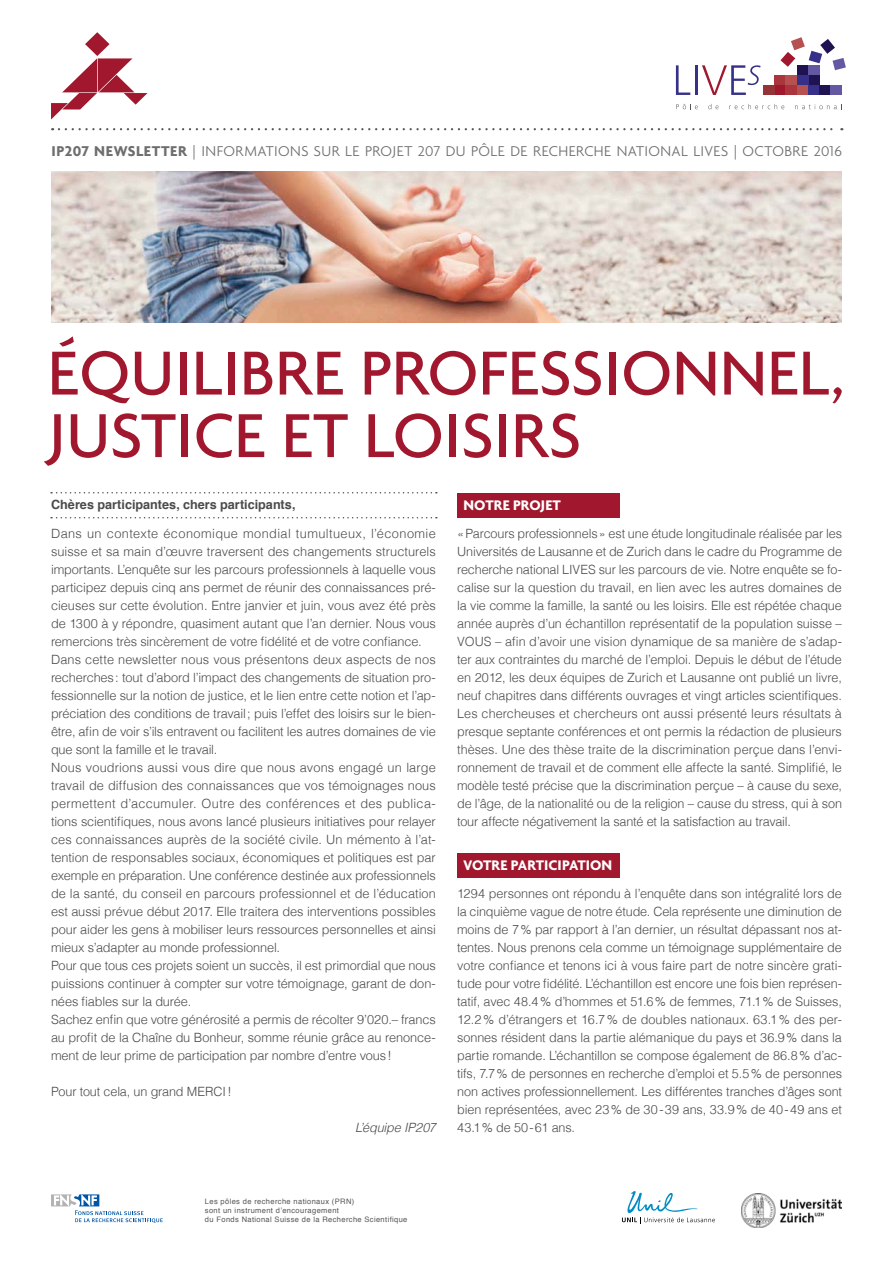
<style>
.page{position:relative;width:893px;height:1263px;background:#fff}
.page>*{position:absolute;margin:0;border:0;box-sizing:border-box;transform-origin:0 0}
.t1{font:500 67.2px "Agenda";letter-spacing:.005em;color:#a1182e}
.t2{font:300 15.3px "Agenda";letter-spacing:.025em;color:#6e6e6e}
.t3{font:700 15px "Agenda";color:#fff}
.t4{font:300 12.75px/18px "Helvetica";letter-spacing:-.01em;color:#4a4a49;text-align:justify}
.t5{font:700 12.75px "Helvetica";color:#4a4a49}
.t6{font:italic 300 12.75px "Helvetica";letter-spacing:-.01em;color:#4a4a49}
.t7{font:7.5px "Helvetica";letter-spacing:.05em;color:#565655}
.s1{font-weight:700}
</style>
<div class="page">
<svg style="left:622px;top:1191px;width:93px;height:33px"></svg>
<svg style="left:51px;top:1194px;width:112px;height:29px"></svg>
<svg style="left:59px;top:128px;width:783px;height:2px"></svg>
<svg style="left:676px;top:65px;width:14px;height:30px"></svg>
<hr style="left:695px;top:65px;width:3px;height:30px;background:#373088">
<svg style="left:702px;top:65px;width:59px;height:30px"></svg>
<div style="left:774px;top:85px;width:12px;height:10px;background:#a0182d"></div>
<div style="left:786px;top:85px;width:11px;height:10px;background:#aa353d"></div>
<div style="left:797px;top:85px;width:11px;height:10px;background:#b55151"></div>
<div style="left:808px;top:85px;width:11px;height:10px;background:#373088"></div>
<div style="left:763px;top:85px;width:11px;height:10px;background:#963336"></div>
<div style="left:819px;top:85px;width:12px;height:10px;background:#1f1352"></div>
<div style="left:831px;top:85px;width:11px;height:10px;background:#6359a3"></div>
<div style="left:808px;top:75px;width:11px;height:10px;background:#1f1352"></div>
<div style="left:774px;top:75px;width:12px;height:10px;background:#aa353d"></div>
<div style="left:786px;top:75px;width:11px;height:10px;background:#b55151"></div>
<div style="left:797px;top:75px;width:11px;height:10px;background:#373088"></div>
<div style="left:797px;top:65px;width:11px;height:10px;background:#1f1352"></div>
<div style="left:808px;top:65px;width:11px;height:10px;background:#6359a3"></div>
<svg style="left:780px;top:37px;width:66px;height:33px"></svg>
<svg style="left:676px;top:104px;width:22px;height:5px"></svg>
<svg style="left:708px;top:104px;width:10px;height:5px"></svg>
<svg style="left:729px;top:104px;width:55px;height:5px"></svg>
<svg style="left:795px;top:104px;width:47px;height:5px"></svg>
<svg style="left:51px;top:32px;width:97px;height:88px"></svg>
<div style="left:457px;top:493px;width:163px;height:25px;background:#a1182e"></div>
<div style="left:457px;top:853px;width:163px;height:25px;background:#a1182e"></div>
<img style="left:51px;top:172px;width:791px;height:150px">
<img style="left:741px;top:1193px;width:101px;height:35px">
<svg style="left:51px;top:492px;width:386px;height:1px"></svg>
<svg style="left:51px;top:517px;width:386px;height:1px"></svg>
<p class="t2" style="left:52px;top:142px;width:792px"><span class="s1">IP207 NEWSLETTER</span> | INFORMATIONS SUR LE PROJET 207 DU PÔLE DE RECHERCHE NATIONAL LIVES | OCTOBRE 2016</p>
<p class="t1" style="left:48px;top:332px;width:798px">ÉQUILIBRE PROFESSIONNEL,</p>
<p class="t1" style="left:48px;top:395px;width:535px">JUSTICE ET LOISIRS</p>
<p class="t5" style="left:51px;top:494px;width:246px">Chères participantes, chers participants,</p>
<p class="t4" style="left:51px;top:524px;width:386px">Dans un contexte économique mondial tumultueux, l’économie suisse et sa main d’œuvre traversent des changements structurels importants. L’enquête sur les parcours professionnels à laquelle vous participez depuis cinq ans permet de réunir des connaissances pré&shy;cieuses sur cette évolution. Entre janvier et juin, vous avez été près de 1300 à y répondre, quasiment autant que l’an dernier. Nous vous remercions très sincèrement de votre fidélité et de votre confiance.</p>
<p class="t4" style="left:51px;top:650px;width:386px">Dans cette newsletter nous vous présentons deux aspects de nos recherches: tout d’abord l’impact des changements de situation pro&shy;fessionnelle sur la notion de justice, et le lien entre cette notion et l’ap&shy;préciation des conditions de travail; puis l’effet des loisirs sur le bien&shy;être, afin de voir s’ils entravent ou facilitent les autres domaines de vie que sont la famille et le travail.</p>
<p class="t4" style="left:51px;top:758px;width:386px">Nous voudrions aussi vous dire que nous avons engagé un large travail de diffusion des connaissances que vos témoignages nous permettent d’accumuler. Outre des conférences et des publica&shy;tions scientifiques, nous avons lancé plusieurs initiatives pour relayer ces connaissances auprès de la société civile. Un mémento à l’at&shy;tention de responsables sociaux, économiques et politiques est par exemple en préparation. Une conférence destinée aux professionnels de la santé, du conseil en parcours professionnel et de l’éducation est aussi prévue début 2017. Elle traitera des interventions possibles pour aider les gens à mobiliser leurs ressources personnelles et ainsi mieux s’adapter au monde professionnel.</p>
<p class="t4" style="left:51px;top:956px;width:386px">Pour que tous ces projets soient un succès, il est primordial que nous puissions continuer à compter sur votre témoignage, garant de don&shy;nées fiables sur la durée.</p>
<p class="t4" style="left:51px;top:1010px;width:386px">Sachez enfin que votre générosité a permis de récolter 9’020.– francs au profit de la Chaîne du Bonheur, somme réunie grâce au renonce&shy;ment de leur prime de participation par nombre d’entre vous!</p>
<p class="t4" style="left:51px;top:1082px;width:182px">Pour tout cela, un grand MERCI!</p>
<p class="t6" style="left:355px;top:1117px;width:82px">L’équipe IP207</p>
<p class="t3" style="left:463px;top:496px;width:99px">NOTRE PROJET</p>
<p class="t4" style="left:457px;top:524px;width:386px">«Parcours professionnels» est une étude longitudinale réalisée par les Universités de Lausanne et de Zurich dans le cadre du Programme de recherche national LIVES sur les parcours de vie. Notre enquête se fo&shy;calise sur la question du travail, en lien avec les autres domaines de la vie comme la famille, la santé ou les loisirs. Elle est répétée chaque année auprès d’un échantillon représentatif de la population suisse – VOUS – afin d’avoir une vision dynamique de sa manière de s’adap&shy;ter aux contraintes du marché de l’emploi. Depuis le début de l’étude en 2012, les deux équipes de Zurich et Lausanne ont publié un livre, neuf chapitres dans différents ouvrages et vingt articles scientifiques.<br>Les chercheuses et chercheurs ont aussi présenté leurs résultats à presque septante conférences et ont permis la rédaction de plusieurs thèses. Une des thèse traite de la discrimination perçue dans l’envi&shy;ronnement de travail et de comment elle affecte la santé. Simplifié, le modèle testé précise que la discrimination perçue – à cause du sexe, de l’âge, de la nationalité ou de la religion – cause du stress, qui à son tour affecte négativement la santé et la satisfaction au travail.</p>
<p class="t3" style="left:463px;top:856px;width:150px">VOTRE PARTICIPATION</p>
<p class="t4" style="left:457px;top:884px;width:386px">1294 personnes ont répondu à l’enquête dans son intégralité lors de la cinquième vague de notre étude. Cela représente une diminution de moins de 7% par rapport à l’an dernier, un résultat dépassant nos at&shy;tentes. Nous prenons cela comme un témoignage supplémentaire de votre confiance et tenons ici à vous faire part de notre sincère grati&shy;tude pour votre fidélité. L’échantillon est encore une fois bien représen&shy;tatif, avec 48.4% d’hommes et 51.6% de femmes, 71.1% de Suisses, 12.2% d’étrangers et 16.7% de doubles nationaux. 63.1% des per&shy;sonnes résident dans la partie alémanique du pays et 36.9% dans la partie romande. L’échantillon se compose également de 86.8% d’ac&shy;tifs, 7.7% de personnes en recherche d’emploi et 5.5% de personnes non actives professionnellement. Les différentes tranches d’âges sont bien représentées, avec 23% de 30-39 ans, 33.9% de 40-49 ans et 43.1% de 50-61 ans.</p>
<p class="t7" style="left:205px;top:1195px;width:151px">Les pôles de recherche nationaux (PRN)</p>
<p class="t7" style="left:205px;top:1204px;width:136px">sont un instrument d’encouragement</p>
<p class="t7" style="left:205px;top:1213px;width:204px">du Fonds National Suisse de la Recherche Scientifique</p>
</div>
